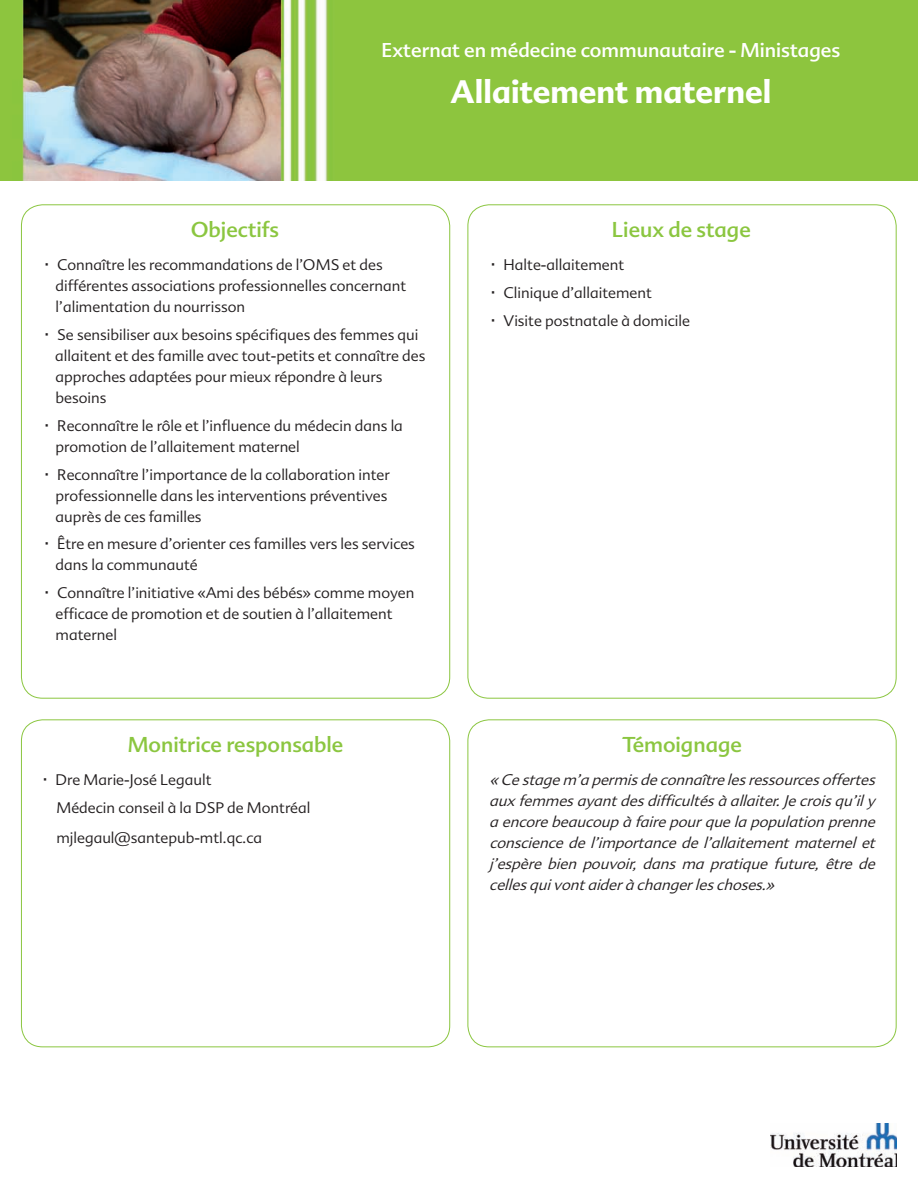
<style>
.page{position:relative;width:918px;height:1188px;background:#fff}
.page>*{position:absolute;margin:0;border:0;box-sizing:border-box;transform-origin:0 0}
.t1{font:700 31.5px "Advert";color:#fff}
.t2{font:21px "Advert";color:#8bc640}
.t3{font:19.5px "Advert";color:#fff}
.t4{font:300 15px/21px "Advert";color:#231f20}
.t5{font:italic 300 15px/21px "Advert";color:#231f20}
</style>
<div class="page">
<img style="left:0;top:0;width:918px;height:181px">
<img style="left:770px;top:1124px;width:127px;height:43px">
<h3 class="t3" style="left:382px;top:38px;width:460px">Externat en médecine communautaire - Ministages</h3>
<h1 class="t1" style="left:450px;top:72px;width:323px">Allaitement maternel</h1>
<h2 class="t2" style="left:191px;top:217px;width:90px">Objectifs</h2>
<p class="t4" style="left:56px;top:255px;width:352px">Connaître les recommandations de l’OMS et des différentes associations professionnelles concernant l’alimentation du nourrisson</p>
<p class="t4" style="left:55px;top:325px;width:372px">Se sensibiliser aux besoins spécifiques des femmes qui allaitent et des famille avec tout-petits et connaître des approches adaptées pour mieux répondre à leurs besoins</p>
<p class="t4" style="left:56px;top:415px;width:349px">Reconnaître le rôle et l’influence du médecin dans la promotion de l’allaitement maternel</p>
<p class="t4" style="left:56px;top:464px;width:336px">Reconnaître l’importance de la collaboration inter professionnelle dans les interventions préventives auprès de ces familles</p>
<p class="t4" style="left:56px;top:534px;width:361px">Être en mesure d’orienter ces familles vers les services dans la communauté</p>
<p class="t4" style="left:56px;top:583px;width:360px">Connaître l’initiative «Ami des bébés» comme moyen efficace de promotion et de soutien à l’allaitement maternel</p>
<h2 class="t2" style="left:128px;top:732px;width:217px">Monitrice responsable</h2>
<p class="t4" style="left:56px;top:766px;width:256px;line-height:27.8px">Dre Marie-José Legault<br>Médecin conseil à la DSP de Montréal</p>
<p class="t4" style="left:56px;top:827px;width:207px">mjlegaul@santepub-mtl.qc.ca</p>
<h2 class="t2" style="left:612px;top:217px;width:140px">Lieux de stage</h2>
<p class="t4" style="left:504px;top:251px;width:188px;line-height:27.8px">Halte-allaitement<br>Clinique d’allaitement<br>Visite postnatale à domicile</p>
<h2 class="t2" style="left:622px;top:732px;width:121px">Témoignage</h2>
<p class="t5" style="left:489px;top:770px;width:392px">« Ce stage m’a permis de connaître les ressources offertes aux femmes ayant des difficultés à allaiter. Je crois qu’il y a encore beaucoup à faire pour que la population prenne conscience de l’importance de l’allaitement maternel et j ’espère bien pouvoir, dans ma pratique future, être de celles qui vont aider à changer les choses.»</p>
</div>
